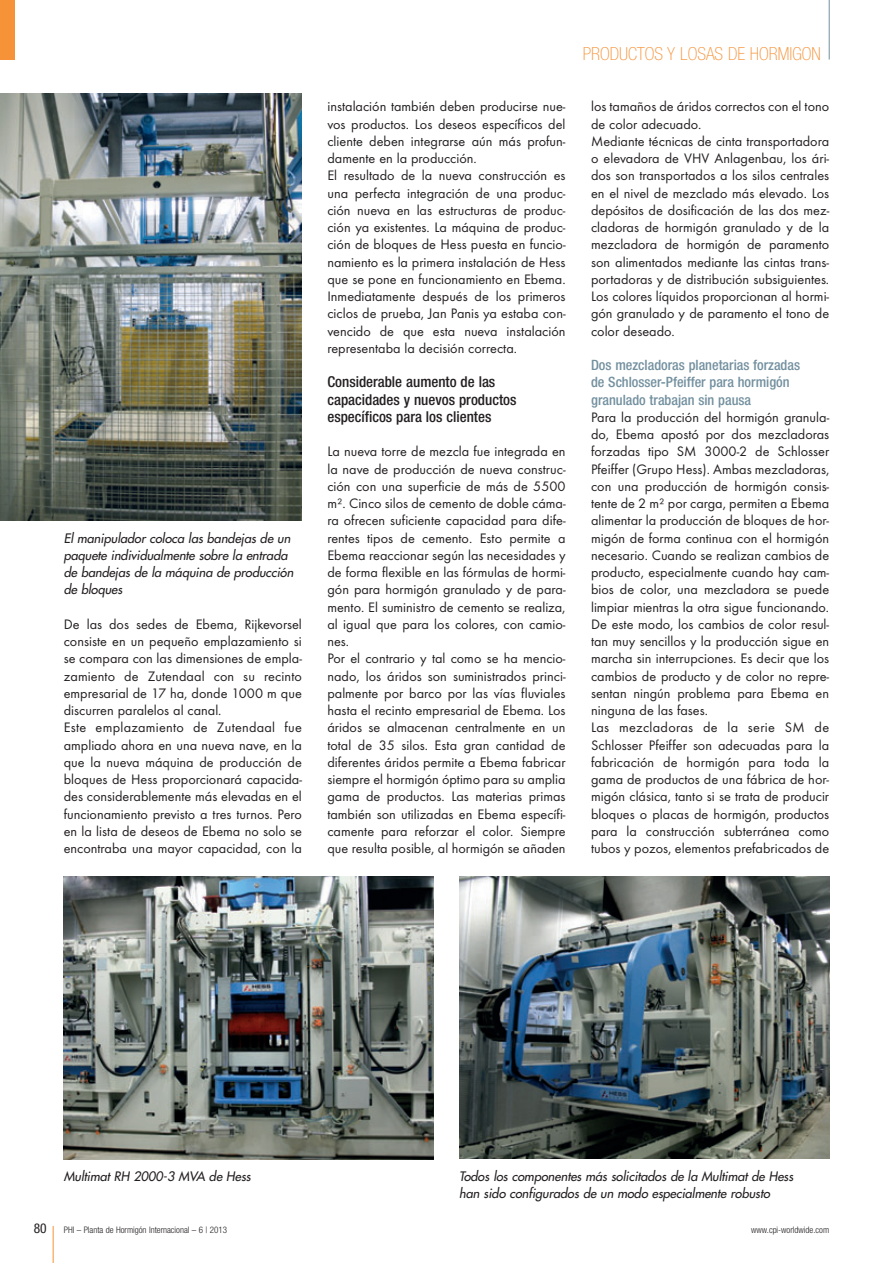
<style>
.page{position:relative;width:893px;height:1263px;background:#fff}
.page>*{position:absolute;margin:0;border:0;box-sizing:border-box;transform-origin:0 0}
.t1{font:100 condensed 18px "Helvetica Neue";color:#f69238}
.t2{font:500 condensed 15px/17.2px "Helvetica Neue";color:#231f20}
.t3{font:14.25px/17.2px "Futura T";color:#231f20}
.t4{font:500 condensed 14.25px/17.2px "Helvetica Neue";color:#73909f}
.t5{font:condensed 13.5px "Helvetica Neue";color:#231f20}
.t6{font:italic 12.75px/17.2px "Futura";color:#231f20}
.t7{font:300 condensed 9px "Helvetica Neue";color:#231f20}
</style>
<div class="page">
<hr style="left:53px;top:1226px;width:1px;height:37px;background:#f69238">
<hr style="left:829px;top:0;width:1px;height:60px;background:#73909f">
<div style="left:0;top:0;width:15px;height:60px;background:#f69238"></div>
<img style="left:64px;top:876px;width:370px;height:283px">
<img style="left:459px;top:876px;width:370px;height:282px">
<img style="left:0;top:94px;width:302px;height:426px">
<p class="t6" style="left:64px;top:530px;width:233px">El manipulador coloca las bandejas de un paquete individualmente sobre la entrada de bandejas de la máquina de producción de bloques</p>
<p class="t3" style="left:64px;top:617px;width:240px">De las dos sedes de Ebema, Rijkevorsel consiste en un pequeño emplazamiento si se compara con las dimensiones de empla&shy;zamiento de Zutendaal con su recinto empresarial de 17 ha, donde 1000 m que discurren paralelos al canal.<br>Este emplazamiento de Zutendaal fue ampliado ahora en una nueva nave, en la que la nueva máquina de producción de bloques de Hess proporcionará capacida&shy;des considerablemente más elevadas en el funcionamiento previsto a tres turnos. Pero en la lista de deseos de Ebema no solo se encontraba una mayor capacidad, con la</p>
<p class="t3" style="left:327px;top:99px;width:240px">instalación también deben producirse nue&shy;vos productos. Los deseos específicos del cliente deben integrarse aún más profun&shy;damente en la producción.<br>El resultado de la nueva construcción es una perfecta integración de una produc&shy;ción nueva en las estructuras de produc&shy;ción ya existentes. La máquina de produc&shy;ción de bloques de Hess puesta en funcio&shy;namiento es la primera instalación de Hess que se pone en funcionamiento en Ebema.<br>Inmediatamente después de los primeros ciclos de prueba, Jan Panis ya estaba con&shy;vencido de que esta nueva instalación representaba la decisión correcta.</p>
<p class="t2" style="left:327px;top:375px;width:191px">Considerable aumento de las capacidades y nuevos productos específicos para los clientes</p>
<p class="t3" style="left:327px;top:444px;width:240px">La nueva torre de mezcla fue integrada en la nave de producción de nueva construc&shy;ción con una superficie de más de 5500 m². Cinco silos de cemento de doble cáma&shy;ra ofrecen suficiente capacidad para dife&shy;rentes tipos de cemento. Esto permite a Ebema reaccionar según las necesidades y de forma flexible en las fórmulas de hormi&shy;gón para hormigón granulado y de para&shy;mento. El suministro de cemento se realiza, al igual que para los colores, con camio&shy;nes.<br>Por el contrario y tal como se ha mencio&shy;nado, los áridos son suministrados princi&shy;palmente por barco por las vías fluviales hasta el recinto empresarial de Ebema. Los áridos se almacenan centralmente en un total de 35 silos. Esta gran cantidad de diferentes áridos permite a Ebema fabricar siempre el hormigón óptimo para su amplia gama de productos. Las materias primas también son utilizadas en Ebema específi&shy;camente para reforzar el color. Siempre que resulta posible, al hormigón se añaden</p>
<p class="t1" style="left:583px;top:47px;width:239px">PRODUCTOS Y LOSAS DE HORMIGON</p>
<p class="t3" style="left:591px;top:99px;width:240px">los tamaños de áridos correctos con el tono de color adecuado.<br>Mediante técnicas de cinta transportadora o elevadora de VHV Anlagenbau, los ári&shy;dos son transportados a los silos centrales en el nivel de mezclado más elevado. Los depósitos de dosificación de las dos mez&shy;cladoras de hormigón granulado y de la mezcladora de hormigón de paramento son alimentados mediante las cintas trans&shy;portadoras y de distribución subsiguientes.<br>Los colores líquidos proporcionan al hormi&shy;gón granulado y de paramento el tono de color deseado.</p>
<p class="t4" style="left:591px;top:358px;width:211px">Dos mezcladoras planetarias forzadas de Schlosser-Pfeiffer para hormigón granulado trabajan sin pausa</p>
<p class="t3" style="left:591px;top:410px;width:240px">Para la producción del hormigón granula&shy;do, Ebema apostó por dos mezcladoras forzadas tipo SM 3000-2 de Schlosser Pfeiffer (Grupo Hess). Ambas mezcladoras, con una producción de hormigón consis&shy;tente de 2 m² por carga, permiten a Ebema alimentar la producción de bloques de hor&shy;migón de forma continua con el hormigón necesario. Cuando se realizan cambios de producto, especialmente cuando hay cam&shy;bios de color, una mezcladora se puede limpiar mientras la otra sigue funcionando.<br>De este modo, los cambios de color resul&shy;tan muy sencillos y la producción sigue en marcha sin interrupciones. Es decir que los cambios de producto y de color no repre&shy;sentan ningún problema para Ebema en ninguna de las fases.<br>Las mezcladoras de la serie SM de Schlosser Pfeiffer son adecuadas para la fabricación de hormigón para toda la gama de productos de una fábrica de hor&shy;migón clásica, tanto si se trata de producir bloques o placas de hormigón, productos para la construcción subterránea como tubos y pozos, elementos prefabricados de</p>
<p class="t6" style="left:64px;top:1168px;width:191px">Multimat RH 2000-3 MVA de Hess</p>
<p class="t6" style="left:459px;top:1168px;width:338px">Todos los componentes más solicitados de la Multimat de Hess han sido configurados de un modo especialmente robusto</p>
<p class="t5" style="left:34px;top:1223px;width:14px">80</p>
<p class="t7" style="left:64px;top:1226px;width:165px">PHI – Planta de Hormigón Internacional – 6 | 2013</p>
<p class="t7" style="left:751px;top:1226px;width:79px">www.cpi-worldwide.com</p>
</div>
